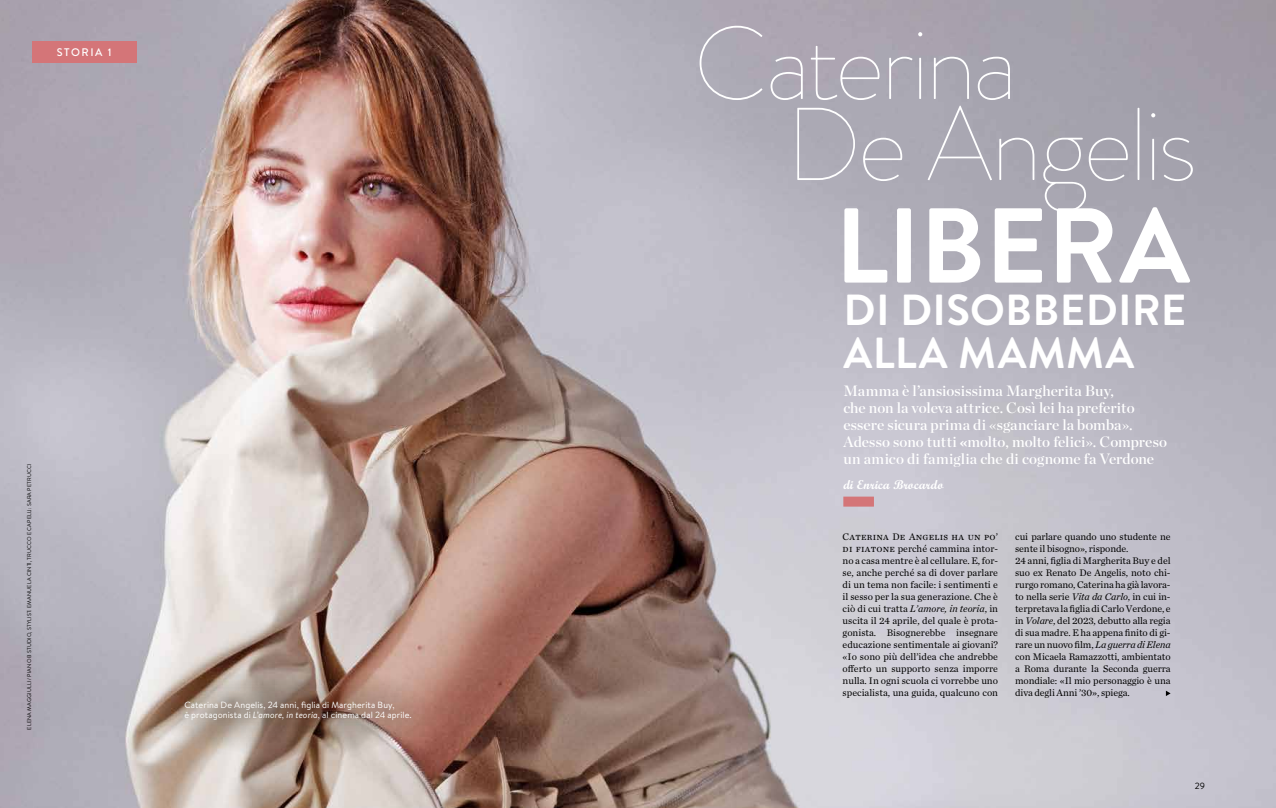
<style>
.page{position:relative;width:1276px;height:808px;background:#fff}
.page>*{position:absolute;margin:0;border:0;box-sizing:border-box;transform-origin:0 0}
.t1{font:700 106.1px "Brandon Grotesque";color:#fff}
.t2{font:100 103.2px/81px "Brandon Grotesque";letter-spacing:-.035em;color:#fff}
.t3{font:700 43.5px/42.2px "Brandon Grotesque";letter-spacing:.01em;color:#fff}
.t4{font:15px/17px "Chronicle Display Semi";color:#fff}
.t5{font:700 13px "Script MT Std";letter-spacing:.01em;color:#fff}
.t6{font:500 11px "Brandon Grotesque";letter-spacing:.14em;color:#fff}
.t7{font:10px/12px "Chronicle Text G1";letter-spacing:-.005em;color:#000;text-align:justify}
.t8{font:9px/10px "Brandon Text";letter-spacing:.01em;color:#fff}
.t9{font:9px "Brandon Text";color:#000}
.t10{font:5.5px "Brandon Grotesque";letter-spacing:.02em;color:#000}
.s1{font-style:italic}
.s2{font-family:"Chronicle Text G1";font-weight:700}
</style>
<div class="page">
<img style="left:0;top:0;width:1276px;height:808px">
<div style="left:32px;top:41px;width:105px;height:21px;background:#d47578"></div>
<svg style="left:1166px;top:691px;width:4px;height:5px"></svg>
<svg style="left:148px;top:663px;width:288px;height:92px;background:#a48a7d"></svg>
<div style="left:162px;top:678px;width:268px;height:65px;background:#000;opacity:.75"></div>
<div style="left:843px;top:497px;width:31px;height:10px;background:#d47578"></div>
<p class="t6" style="left:57px;top:44px;width:56px">STORIA 1</p>
<p class="t10" style="left:26px;top:729px;width:267px;rotate:-90deg">ELENA MAGGIULLI / PIANO B STUDIO, STYLIST: EMANUELA CINTI, TRUCCO E CAPELLI: SARA PETRUCCI</p>
<p class="t8" style="left:184px;top:700px;width:229px">Caterina De Angelis, 24 anni, figlia di Margherita Buy,<br>è protagonista di <span class="s1">L’amore, in teoria</span>, al cinema dal 24 aprile.</p>
<h2 class="t2" style="left:786px;top:22px;width:413px;text-indent:-92px">Caterina<br>De Angelis</h2>
<h1 class="t1" style="left:834px;top:172px;width:357px">LIBERA</h1>
<h3 class="t3" style="left:843px;top:290px;width:344px">DI DISOBBEDIRE<br>ALLA MAMMA</h3>
<h3 class="t4" style="left:843px;top:381px;width:325px">Mamma è l’ansiosissima Margherita Buy,<br>che non la voleva attrice. Così lei ha preferito essere sicura prima di «sganciare la bomba».<br>Adesso sono tutti <span class="s2">«</span>molto, molto felici». Compreso un amico di famiglia che di cognome fa Verdone</h3>
<h3 class="t5" style="left:843px;top:476px;width:102px">di Enrica Brocardo</h3>
<p class="t7" style="left:842px;top:530px;width:157px">Caterina De Angelis ha un po’ di fiatone perché cammina intor&shy;no a casa mentre è al cellulare. E, for&shy;se, anche perché sa di dover parlare di un tema non facile: i sentimenti e il sesso per la sua generazione. Che è ciò di cui tratta <span class="s1">L’amore, in teoria</span>, in uscita il 24 aprile, del quale è prota&shy;gonista. Bisognerebbe insegnare educazione sentimentale ai giovani? «Io sono più dell’idea che andrebbe offerto un supporto senza imporre nulla. In ogni scuola ci vorrebbe uno specialista, una guida, qualcuno con</p>
<p class="t7" style="left:1015px;top:530px;width:157px;text-align:left">cui parlare quando uno studente ne sente il bisogno», risponde.<br>24 anni, figlia di Margherita Buy e del suo ex Renato De Angelis, noto chi&shy;rurgo romano, Caterina ha già lavora&shy;to nella serie <span class="s1">Vita da Carlo</span>, in cui in&shy;terpretava la figlia di Carlo Verdone, e in <span class="s1">Volare</span>, del 2023, debutto alla regia di sua madre. E ha appena finito di gi&shy;rare un nuovo film, <span class="s1">La guerra di Elena </span>con Micaela Ramazzotti, ambientato a Roma durante la Seconda guerra mondiale: «Il mio personaggio è una diva degli Anni ’30», spiega.</p>
<p class="t9" style="left:1195px;top:780px;width:12px">29</p>
</div>
